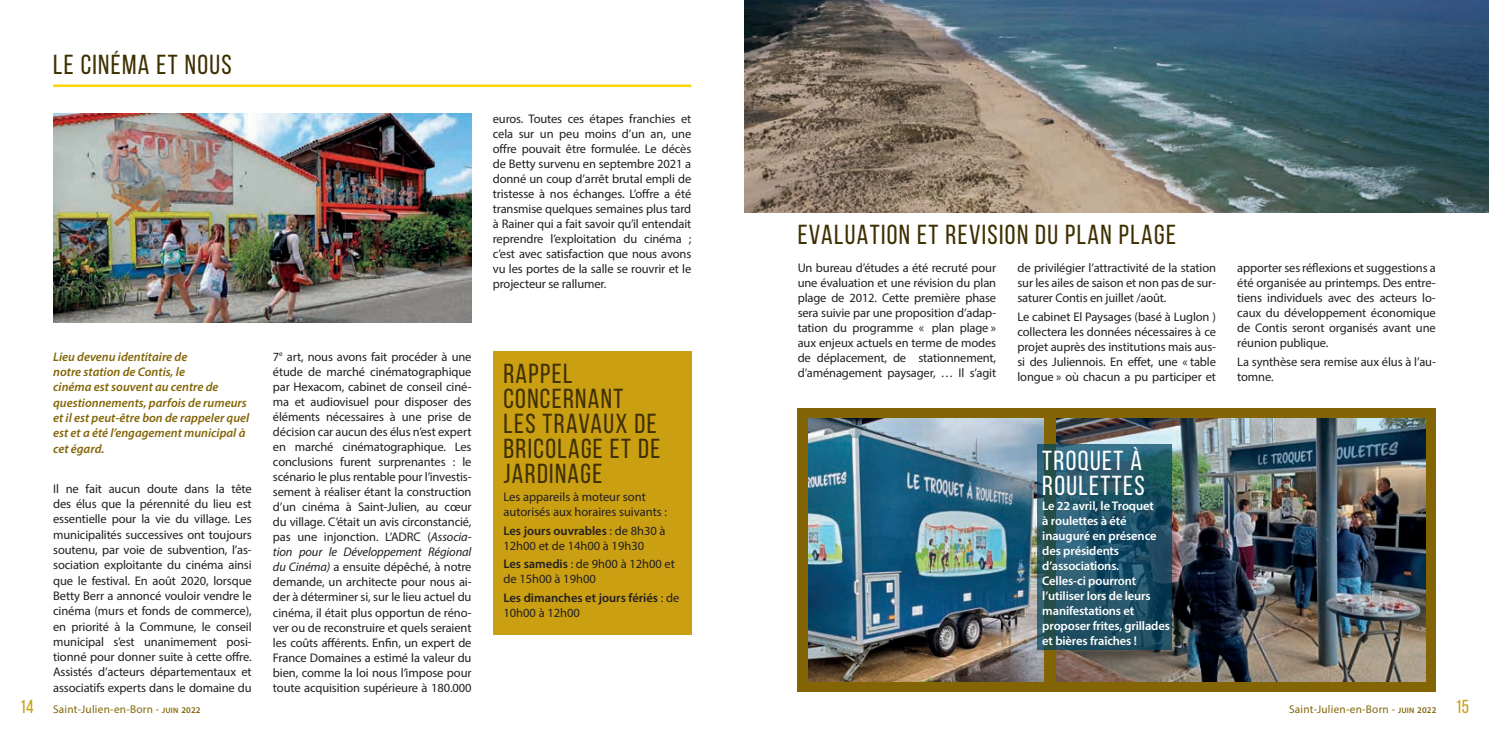
<style>
.page{position:relative;width:1489px;height:745px;background:#fff}
.page>*{position:absolute;margin:0;border:0;box-sizing:border-box;transform-origin:0 0}
.t1{font:27.5px/25px "Bebas Neue";letter-spacing:.05em;color:#3f3002}
.t2{font:27.5px/25px "Bebas Neue";letter-spacing:.05em;color:#fff}
.t3{font:12.5px/15px "Myriad Pro";letter-spacing:-.01em;color:#231f20;text-align:justify}
.t4{font:italic 600 12.5px/15.2px "Myriad Pro";color:#836506}
.t5{font:600 12.5px/15px "Myriad Pro";letter-spacing:-.01em;color:#fff}
.t6{font:600 12.5px/15px "Myriad Pro";color:#231f20}
.t7{font:11.25px "Myriad Pro";letter-spacing:.02em;color:#836506}
.s1{font-style:italic}
.s2{font-weight:600}
.s3{font-weight:400}
.s4{font-family:"Bebas Neue";font-size:18.75px;color:#ca9f12}
.s5{font-weight:600;font-size:7.88px}
.s6{font-weight:600;font-size:8.75px}
</style>
<div class="page">
<img style="left:53px;top:113px;width:418px;height:209px">
<hr style="left:53px;top:84px;width:638px;height:3px;background:#fed304">
<img style="left:744px;top:0;width:744px;height:213px">
<div style="left:797px;top:407px;width:638px;height:284px;background:#836506"></div>
<img style="left:1056px;top:418px;width:368px;height:262px">
<img style="left:808px;top:418px;width:235px;height:262px">
<svg style="left:1037px;top:444px;width:135px;height:205px;background:#225466"></svg>
<div style="left:493px;top:351px;width:198px;height:283px;background:#ca9f12"></div>
<h1 class="t1" style="left:53px;top:52px;width:180px">LE CINÉMA ET NOUS</h1>
<p class="t3" style="left:493px;top:111px;width:200px">euros. Toutes ces étapes franchies et cela sur un peu moins d’un an, une offre pouvait être formulée. Le décès de Betty survenu en septembre 2021 a donné un coup d’arrêt brutal empli de tristesse à nos échanges. L’offre a été transmise quelques semaines plus tard à Rainer qui a fait savoir qu’il entendait reprendre l’exploitation du cinéma ; c’est avec satisfaction que nous avons vu les portes de la salle se rouvrir et le projecteur se rallumer.</p>
<p class="t4" style="left:53px;top:348px;width:198px">Lieu devenu identitaire de<br>notre station de Contis, le<br>cinéma est souvent au centre de questionnements, parfois de rumeurs et il est peut-être bon de rappeler quel est et a été l’engagement municipal à cet égard.</p>
<p class="t3" style="left:53px;top:480px;width:200px">Il ne fait aucun doute dans la tête des élus que la pérennité du lieu est essentielle pour la vie du village. Les municipalités successives ont toujours soutenu, par voie de subvention, l’as&shy;sociation exploitante du cinéma ainsi que le festival. En août 2020, lorsque Betty Berr a annoncé vouloir vendre le cinéma (murs et fonds de commerce), en priorité à la Commune, le conseil municipal s’est unanimement posi&shy;tionné pour donner suite à cette offre.<br>Assistés d’acteurs départementaux et associatifs experts dans le domaine du</p>
<p class="t3" style="left:273px;top:348px;width:200px">7<sup>e</sup> art, nous avons fait procéder à une étude de marché cinématographique par Hexacom, cabinet de conseil ciné&shy;ma et audiovisuel pour disposer des éléments nécessaires à une prise de décision car aucun des élus n’est expert en marché cinématographique. Les conclusions furent surprenantes : le scénario le plus rentable pour l’investis&shy;sement à réaliser étant la construction d’un cinéma à Saint-Julien, au cœur du village. C’était un avis circonstancié, pas une injonction. L’ADRC (<span class="s1">Associa&shy;tion pour le Développement Régional du Cinéma)</span> a ensuite dépêché, à notre demande, un architecte pour nous ai&shy;der à déterminer si, sur le lieu actuel du cinéma, il était plus opportun de réno&shy;ver ou de reconstruire et quels seraient les coûts afférents. Enfin, un expert de France Domaines a estimé la valeur du bien, comme la loi nous l’impose pour toute acquisition supérieure à 180.000</p>
<h1 class="t1" style="left:503px;top:360px;width:158px">RAPPEL<br>CONCERNANT<br>LES TRAVAUX DE<br>BRICOLAGE ET DE<br>JARDINAGE</h1>
<p class="t3" style="left:503px;top:489px;width:165px">Les appareils à moteur sont autorisés aux horaires suivants :</p>
<p class="t3" style="left:503px;top:522px;width:164px"><span class="s2">Les jours ouvrables</span> : de 8h30 à<br>12h00 et de 14h00 à 19h30</p>
<p class="t3" style="left:503px;top:556px;width:173px"><span class="s2">Les samedis</span> : de 9h00 à 12h00 et de 15h00 à 19h00</p>
<p class="t6" style="left:503px;top:589px;width:177px">Les dimanches et jours fériés <span class="s3">: de<br>10h00 à 12h00</span></p>
<h1 class="t1" style="left:797px;top:222px;width:380px">EVALUATION ET REVISION DU PLAN PLAGE</h1>
<p class="t3" style="left:1017px;top:260px;width:200px">de privilégier l’attractivité de la station sur les ailes de saison et non pas de sur&shy;saturer Contis en juillet /août.</p>
<p class="t3" style="left:1017px;top:308px;width:200px">Le cabinet El Paysages (basé à Luglon ) collectera les données nécessaires à ce projet auprès des institutions mais aus&shy;si des Juliennois. En effet, une « table longue » où chacun a pu participer et</p>
<p class="t3" style="left:797px;top:260px;width:200px">Un bureau d’études a été recruté pour une évaluation et une révision du plan plage de 2012. Cette première phase sera suivie par une proposition d’adap&shy;tation du programme « plan plage » aux enjeux actuels en terme de modes de déplacement, de stationnement, d’aménagement paysager, … Il s’agit</p>
<p class="t3" style="left:1237px;top:260px;width:200px">apporter ses réflexions et suggestions a été organisée au printemps. Des entre&shy;tiens individuels avec des acteurs lo&shy;caux du développement économique de Contis seront organisés avant une réunion publique.</p>
<p class="t3" style="left:1237px;top:353px;width:200px">La synthèse sera remise aux élus à l’au&shy;tomne.</p>
<h1 class="t2" style="left:1042px;top:447px;width:104px">TROQUET À<br>ROULETTES</h1>
<p class="t5" style="left:1042px;top:497px;width:129px">Le 22 avril, le Troquet<br>à roulettes à été inauguré en présence des présidents d’associations.<br>Celles-ci pourront l’utiliser lors de leurs manifestations et proposer frites, grillades et bières fraîches !</p>
<p class="t7" style="left:20px;top:701px;width:182px"><span class="s4">14</span> Saint-Julien-en-Born - <span class="s5">JUIN</span> <span class="s6">2022</span></p>
<p class="t7" style="left:1288px;top:701px;width:182px">Saint-Julien-en-Born - <span class="s5">JUIN</span> <span class="s6">2022</span> <span class="s4">15</span></p>
</div>
